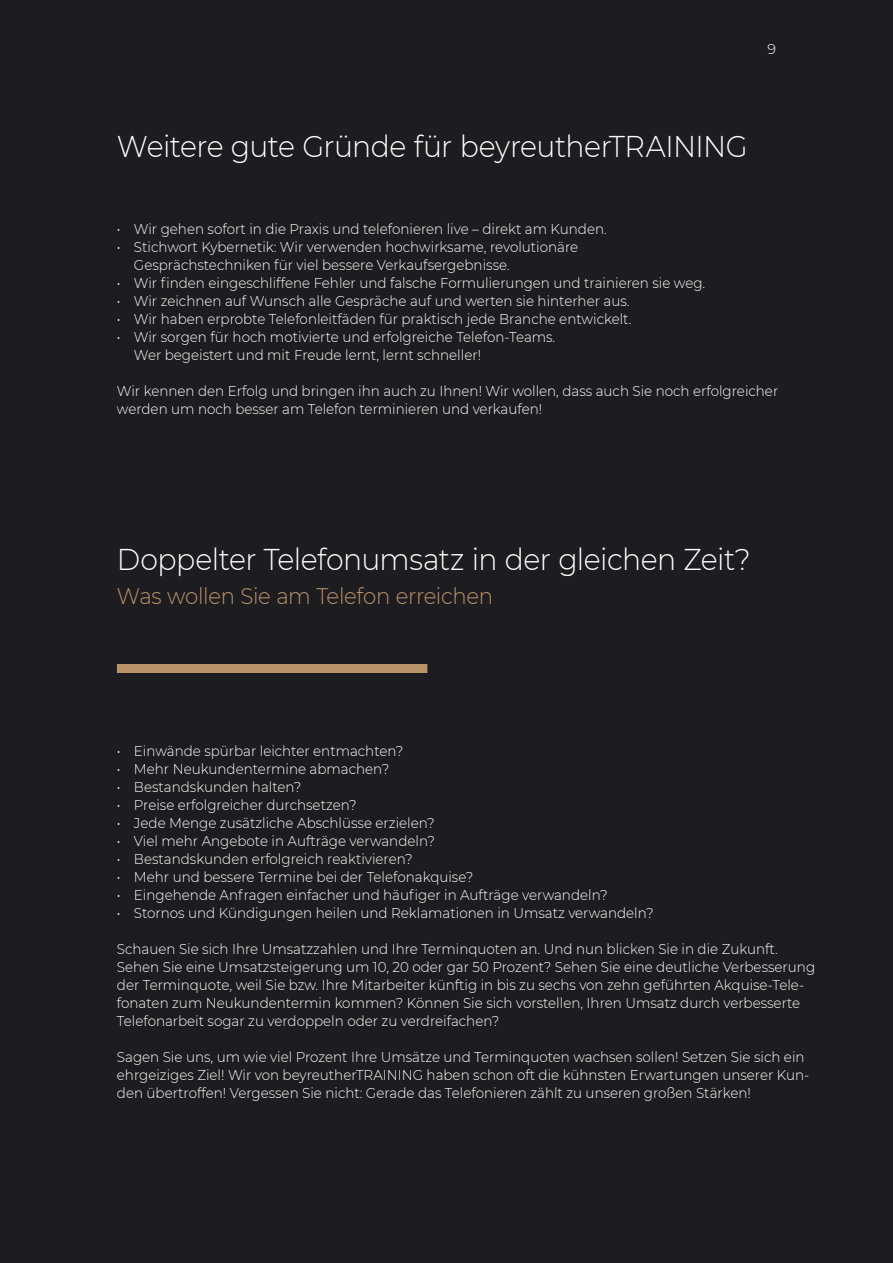
<style>
.page{position:relative;width:893px;height:1263px;background:#1d1c20}
.page>*{position:absolute;margin:0;border:0;box-sizing:border-box;transform-origin:0 0}
.t1{font:300 30px "Montserrat";letter-spacing:-.02em;color:#fff;scale:.95 1}
.t2{font:300 22.5px "Montserrat";letter-spacing:-.015em;color:#bb9369;scale:.95 1}
.t3{font:300 14.25px/18px "Montserrat";color:#fff;scale:.95 1}
.t4{font:300 14.25px "Montserrat";color:#fff}
</style>
<div class="page">
<div style="left:117px;top:664px;width:310px;height:9px;background:#bb9369"></div>
<p class="t4" style="left:767px;top:41px;width:10px">9</p>
<h1 class="t1" style="left:117px;top:131px;width:665px">Weitere gute Gründe für beyreutherTRAINING</h1>
<p class="t3" style="left:117px;top:220px;width:517px">• Wir gehen sofort in die Praxis und telefonieren live – direkt am Kunden.</p>
<p class="t3" style="left:134px;top:238px;width:469px;text-indent:-17px">• Stichwort Kybernetik: Wir verwenden hochwirksame, revolutionäre<br>Gesprächstechniken für viel bessere Verkaufsergebnisse.</p>
<p class="t3" style="left:117px;top:274px;width:621px">• Wir finden eingeschliffene Fehler und falsche Formulierungen und trainieren sie weg.</p>
<p class="t3" style="left:117px;top:292px;width:541px">• Wir zeichnen auf Wunsch alle Gespräche auf und werten sie hinterher aus.</p>
<p class="t3" style="left:117px;top:310px;width:543px">• Wir haben erprobte Telefonleitfäden für praktisch jede Branche entwickelt.</p>
<p class="t3" style="left:134px;top:328px;width:445px;text-indent:-17px">• Wir sorgen für hoch motivierte und erfolgreiche Telefon-Teams.<br>Wer begeistert und mit Freude lernt, lernt schneller!</p>
<p class="t3" style="left:117px;top:382px;width:698px">Wir kennen den Erfolg und bringen ihn auch zu Ihnen! Wir wollen, dass auch Sie noch erfolgreicher werden um noch besser am Telefon terminieren und verkaufen!</p>
<h1 class="t1" style="left:117px;top:539px;width:669px">Doppelter Telefonumsatz in der gleichen Zeit?</h1>
<h2 class="t2" style="left:117px;top:585px;width:398px">Was wollen Sie am Telefon erreichen</h2>
<p class="t3" style="left:117px;top:742px;width:303px">• Einwände spürbar leichter entmachten?</p>
<p class="t3" style="left:117px;top:760px;width:288px">• Mehr Neukundentermine abmachen?</p>
<p class="t3" style="left:117px;top:778px;width:196px">• Bestandskunden halten?</p>
<p class="t3" style="left:117px;top:796px;width:254px">• Preise erfolgreicher durchsetzen?</p>
<p class="t3" style="left:117px;top:814px;width:336px">• Jede Menge zusätzliche Abschlüsse erzielen?</p>
<p class="t3" style="left:117px;top:832px;width:336px">• Viel mehr Angebote in Aufträge verwandeln?</p>
<p class="t3" style="left:117px;top:850px;width:313px">• Bestandskunden erfolgreich reaktivieren?</p>
<p class="t3" style="left:117px;top:868px;width:377px">• Mehr und bessere Termine bei der Telefonakquise?</p>
<p class="t3" style="left:117px;top:886px;width:518px">• Eingehende Anfragen einfacher und häufiger in Aufträge verwandeln?</p>
<p class="t3" style="left:117px;top:904px;width:567px">• Stornos und Kündigungen heilen und Reklamationen in Umsatz verwandeln?</p>
<p class="t3" style="left:117px;top:939px;width:736px">Schauen Sie sich Ihre Umsatzzahlen und Ihre Terminquoten an. Und nun blicken Sie in die Zukunft.<br>Sehen Sie eine Umsatzsteigerung um 10, 20 oder gar 50 Prozent? Sehen Sie eine deutliche Verbesserung der Terminquote, weil Sie bzw. Ihre Mitarbeiter künftig in bis zu sechs von zehn geführten Akquise-Tele&shy;fonaten zum Neukundentermin kommen? Können Sie sich vorstellen, Ihren Umsatz durch verbesserte Telefonarbeit sogar zu verdoppeln oder zu verdreifachen?</p>
<p class="t3" style="left:117px;top:1048px;width:730px">Sagen Sie uns, um wie viel Prozent Ihre Umsätze und Terminquoten wachsen sollen! Setzen Sie sich ein ehrgeiziges Ziel! Wir von beyreutherTRAINING haben schon oft die kühnsten Erwartungen unserer Kun&shy;den übertroffen! Vergessen Sie nicht: Gerade das Telefonieren zählt zu unseren großen Stärken!</p>
</div>
